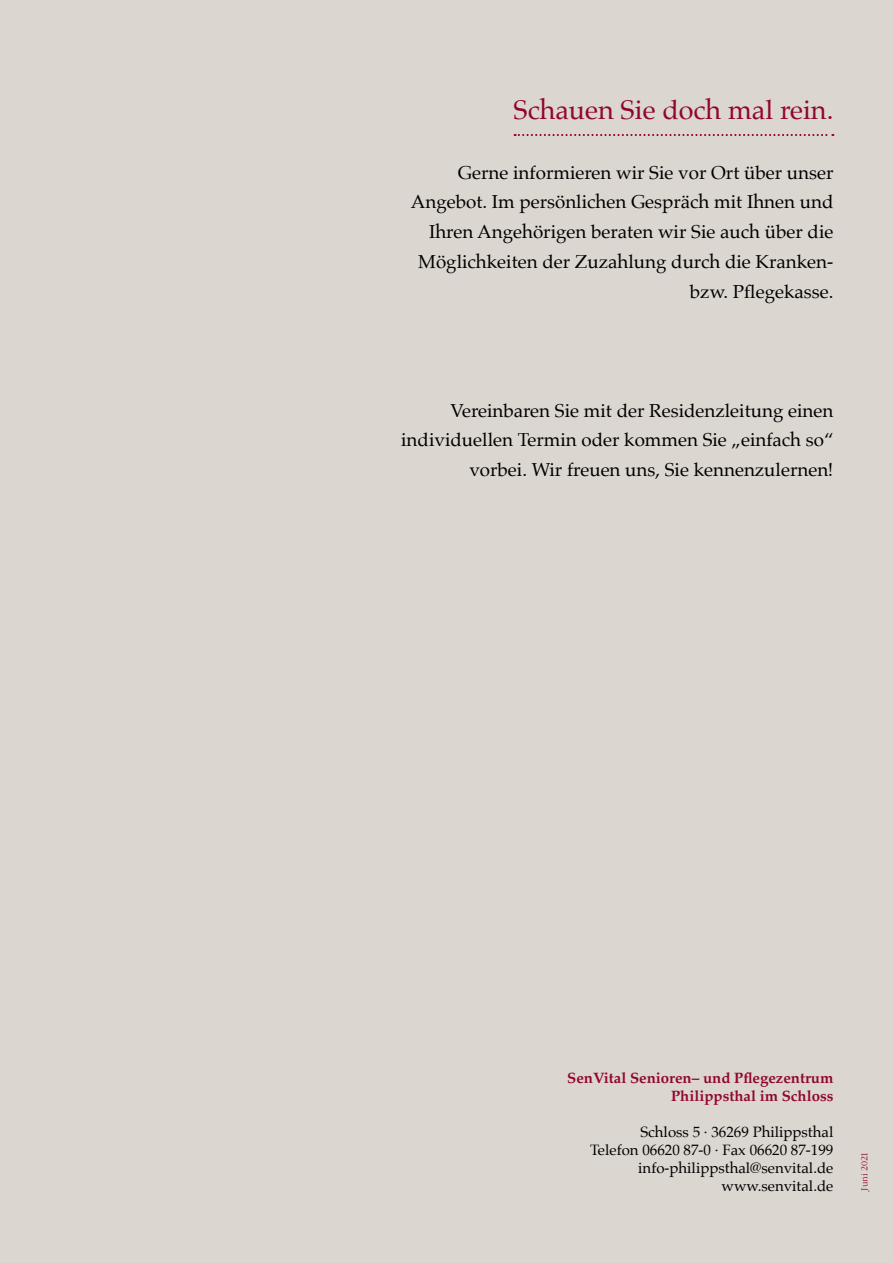
<style>
.page{position:relative;width:893px;height:1263px;background:#dbd6d0}
.page>*{position:absolute;margin:0;border:0;box-sizing:border-box;transform-origin:0 0}
.t1{font:27px "Palatino";color:#92062a}
.t2{font:18.75px/29.7px "Palatino";color:#000;text-align:right}
.t3{font:15px/18px "Palatino";color:#000;text-align:right}
.t4{font:700 15px/18px "Palatino";color:#92062a;text-align:right}
.t5{font:300 9px "Garamond Itc T";color:#92062a}
</style>
<div class="page">
<svg style="left:515px;top:134px;width:318px;height:2px"></svg>
<h1 class="t1" style="left:514px;top:87px;width:321px">Schauen Sie doch mal rein.</h1>
<p class="t2" style="left:411px;top:157px;width:424px">Gerne informieren wir Sie vor Ort über unser Angebot. Im persönlichen Gespräch mit Ihnen und Ihren Angehörigen beraten wir Sie auch über die Möglichkeiten der Zuzahlung durch die Kranken&shy;bzw. Pflegekasse.</p>
<p class="t2" style="left:401px;top:395px;width:434px">Vereinbaren Sie mit der Residenzleitung einen individuellen Termin oder kommen Sie „einfach so“ vorbei. Wir freuen uns, Sie kennenzulernen!</p>
<p class="t4" style="left:567px;top:1068px;width:268px">SenVital Senioren– und Pflegezentrum<br>Philippsthal im Schloss</p>
<p class="t3" style="left:590px;top:1122px;width:245px">Schloss 5 · 36269 Philippsthal<br>Telefon 06620 87-0 · Fax 06620 87-199 info-philippsthal@senvital.de www.senvital.de</p>
<p class="t5" style="left:859px;top:1191px;width:40px;rotate:-90deg">Juni 2021</p>
</div>
